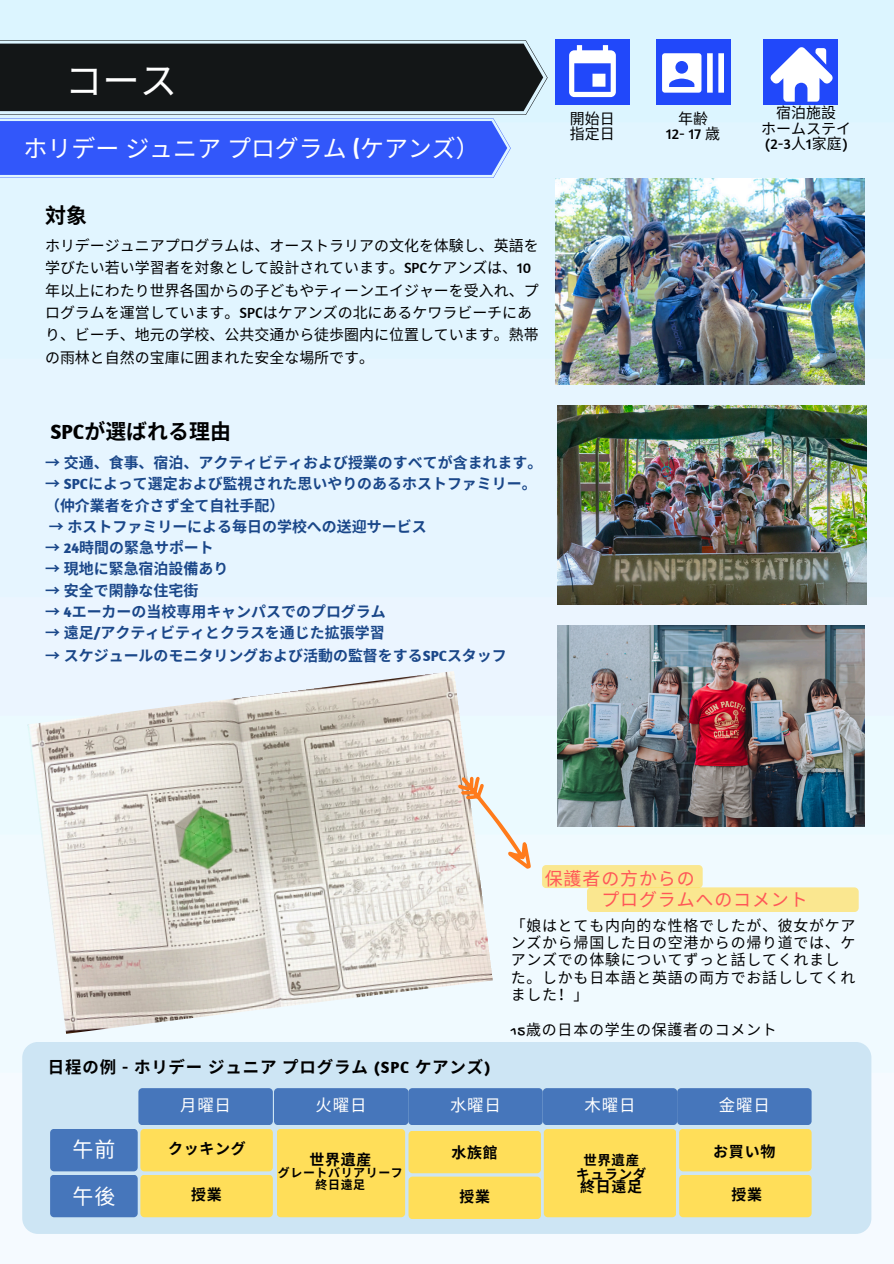
<style>
.page{position:relative;width:894px;height:1264px;background:#fff}
.page>*{position:absolute;margin:0;border:0;box-sizing:border-box;transform-origin:0 0}
.t1{font:37.35px "Noto Sans CJ Ksc";color:#fff}
.t2{font:23.85px "Noto Sans CJ Ksc";color:#fff}
.t3{font:700 21px "Noto Sans CJ Ksc";color:#000}
.t4{font:21px "Noto Sans CJ Ksc";color:#fff}
.t5{font:700 20.85px "Noto Sans CJ Ksc";color:#000}
.t6{font:18px "Noto Sans CJ Ksc";letter-spacing:.05em;color:#ff5757}
.t7{font:700 16.5px "Noto Sans CJ Ksc";letter-spacing:.05em;color:#000}
.t8{font:16.5px "Noto Sans CJ Ksc";letter-spacing:.05em;color:#fff}
.t9{font:700 15px/21.3px "Noto Sans CJ Ksc";color:#1a4789}
.t10{font:15px/22.5px "Noto Sans CJ Ksc";color:#000}
.t11{font:15px/17.4px "Noto Sans CJ Ksc";letter-spacing:.05em;color:#000}
.t12{font:700 15px "Noto Sans CJ Ksc";letter-spacing:.05em;color:#000}
.t13{font:15px "Amaranth";color:#000}
.t14{font:700 13.5px "Noto Sans CJ Ksc";letter-spacing:.05em;color:#000}
.t15{font:700 12px "Noto Sans CJ Ksc";letter-spacing:.05em;color:#000}
.s1{font-family:"Norwester"}
.s2{font-family:"Amaranth"}
.s3{font-family:"Noto Sans CJ Ksc"}
.s4{font-family:"Gochi Hand"}
</style>
<div class="page">
<img style="left:0;top:0;width:893px;height:1234px">
<svg style="left:0;top:40px;width:547px;height:138px;background:#3d4f8c"></svg>
<div style="left:555px;top:39px;width:74px;height:66px;background:#2148fa"></div>
<div style="left:655px;top:39px;width:74px;height:66px;background:#2148fa"></div>
<div style="left:763px;top:39px;width:74px;height:66px;background:#2148fa"></div>
<svg style="left:569px;top:45px;width:46px;height:52px"></svg>
<svg style="left:662px;top:53px;width:61px;height:40px"></svg>
<svg style="left:770px;top:47px;width:62px;height:55px"></svg>
<img style="left:557px;top:405px;width:309px;height:199px">
<img style="left:555px;top:178px;width:309px;height:206px">
<img style="left:557px;top:625px;width:307px;height:201px">
<div style="left:22px;top:1041px;width:849px;height:192px;background:#cde5f4;border-radius:16px"></div>
<div style="left:50px;top:1128px;width:88px;height:43px;background:#4676bb;border-radius:4px"></div>
<div style="left:138px;top:1088px;width:135px;height:37px;background:#4676bb;border-radius:4px"></div>
<div style="left:140px;top:1128px;width:133px;height:43px;background:#ffde59;border-radius:4px"></div>
<div style="left:50px;top:1174px;width:88px;height:43px;background:#4676bb;border-radius:4px"></div>
<div style="left:140px;top:1174px;width:133px;height:43px;background:#ffde59;border-radius:4px"></div>
<div style="left:274px;top:1088px;width:134px;height:37px;background:#4676bb;border-radius:4px"></div>
<div style="left:408px;top:1088px;width:134px;height:37px;background:#4676bb;border-radius:4px"></div>
<div style="left:543px;top:1128px;width:133px;height:89px;background:#ffde59;border-radius:4px"></div>
<div style="left:542px;top:1088px;width:135px;height:37px;background:#4676bb;border-radius:4px"></div>
<div style="left:408px;top:1130px;width:133px;height:43px;background:#ffde59;border-radius:4px"></div>
<div style="left:408px;top:1176px;width:133px;height:43px;background:#ffde59;border-radius:4px"></div>
<div style="left:677px;top:1088px;width:134px;height:37px;background:#4676bb;border-radius:4px"></div>
<div style="left:679px;top:1128px;width:132px;height:43px;background:#ffde59;border-radius:4px"></div>
<div style="left:679px;top:1174px;width:132px;height:43px;background:#ffde59;border-radius:4px"></div>
<div style="left:542px;top:865px;width:160px;height:23px;background:#fae790;border-radius:4px"></div>
<div style="left:586px;top:887px;width:272px;height:25px;background:#fae790;border-radius:4px"></div>
<img style="left:27px;top:671px;width:465px;height:362px">
<svg style="left:454px;top:769px;width:85px;height:107px"></svg>
<div style="left:277px;top:1128px;width:128px;height:89px;background:#ffde59;border-radius:4px"></div>
<p class="t1" style="left:65px;top:51px;width:114px">コース</p>
<p class="t2" style="left:24px;top:129px;width:457px">ホリデージュニアプログラム <span class="s1">(</span>ケアンズ）</p>
<h3 class="t5" style="left:45px;top:198px;width:43px">対象</h3>
<p class="t10" style="left:45px;top:233px;width:495px">ホリデージュニアプログラムは、オーストラリアの文化を体験し、英語を学びたい若い学習者を対象として設計されています。<span class="s2">SPC</span>ケアンズは、<span class="s2">10</span>年以上にわたり世界各国からの子どもやティーンエイジャーを受入れ、プログラムを運営しています。<span class="s2">SPC</span>はケアンズの北にあるケワラビーチにあり、ビーチ、地元の学校、公共交通から徒歩圏内に位置しています。熱帯の雨林と自然の宝庫に囲まれた安全な場所です。</p>
<p class="t3" style="left:51px;top:414px;width:182px"><span class="s2">SPC</span>が選ばれる理由</p>
<p class="t9" style="left:45px;top:451px;width:499px">→ 交通、食事、宿泊、アクティビティおよび授業のすべてが含まれます。</p>
<p class="t9" style="left:45px;top:472px;width:493px">→ <span class="s2">SPC</span>によって選定および監視された思いやりのあるホストファミリー。（仲介業者を介さず全て自社手配）</p>
<p class="t9" style="left:49px;top:515px;width:379px">→ ホストファミリーによる毎日の学校への送迎サービス</p>
<p class="t9" style="left:45px;top:536px;width:170px">→ <span class="s2">24</span>時間の緊急サポート</p>
<p class="t9" style="left:45px;top:557px;width:185px">→ 現地に緊急宿泊設備あり</p>
<p class="t9" style="left:45px;top:579px;width:155px">→ 安全で閑静な住宅街</p>
<p class="t9" style="left:45px;top:600px;width:342px">→ <span class="s2">4</span>エーカーの当校専用キャンパスでのプログラム</p>
<p class="t9" style="left:45px;top:621px;width:341px">→ 遠足<span class="s2">/</span>アクティビティとクラスを通じた拡張学習</p>
<p class="t9" style="left:45px;top:644px;width:463px">→ スケジュールのモニタリングおよび活動の監督をする<span class="s2">SPC</span>スタッフ</p>
<p class="t10" style="left:570px;top:106px;width:41px">開始日</p>
<p class="t10" style="left:570px;top:122px;width:41px">指定日</p>
<p class="t10" style="left:678px;top:106px;width:31px">年齢</p>
<p class="t13" style="left:665px;top:125px;width:55px">12- 17 <span class="s3">歳</span></p>
<p class="t10" style="left:776px;top:100px;width:61px">宿泊施設</p>
<p class="t10" style="left:761px;top:116px;width:91px">ホームステイ</p>
<p class="t13" style="left:764px;top:135px;width:84px">(2-3<span class="s3">人</span>1<span class="s3">家庭</span>)</p>
<p class="t7" style="left:48px;top:1053px;width:444px">日程の例 <span class="s2">-</span> ホリデージュニアプログラム <span class="s2">(SPC</span> ケアンズ<span class="s2">)</span></p>
<p class="t6" style="left:544px;top:864px;width:151px">保護者の方からの</p>
<p class="t6" style="left:601px;top:885px;width:208px">プログラムへのコメント</p>
<p class="t11" style="left:510px;top:915px;width:346px">「娘はとても内向的な性格でしたが、彼女がケアンズから帰国した日の空港からの帰り道では、ケアンズでの体験についてずっと話してくれました。しかも日本語と英語の両方でお話ししてくれました！」</p>
<p class="t11" style="left:510px;top:1020px;width:267px"><span class="s4">15</span>歳の日本の学生の保護者のコメント</p>
<p class="t8" style="left:180px;top:1092px;width:47px">月曜日</p>
<p class="t4" style="left:72px;top:1132px;width:44px">午前</p>
<p class="t12" style="left:168px;top:1136px;width:79px">クッキング</p>
<h6 class="t4" style="left:72px;top:1179px;width:44px">午後</h6>
<p class="t12" style="left:191px;top:1182px;width:32px">授業</p>
<p class="t8" style="left:315px;top:1092px;width:47px">火曜日</p>
<p class="t8" style="left:584px;top:1092px;width:47px">木曜日</p>
<p class="t12" style="left:451px;top:1140px;width:48px">水族館</p>
<h5 class="t8" style="left:450px;top:1092px;width:47px">水曜日</h5>
<p class="t12" style="left:309px;top:1147px;width:64px">世界遺産</p>
<p class="t15" style="left:278px;top:1163px;width:126px">グレートバリアリーフ</p>
<p class="t15" style="left:315px;top:1174px;width:50px">終日遠足</p>
<h5 class="t14" style="left:583px;top:1149px;width:57px">世界遺産</h5>
<p class="t14" style="left:576px;top:1162px;width:71px">キュランダ</p>
<p class="t12" style="left:580px;top:1174px;width:63px">終日遠足</p>
<p class="t12" style="left:459px;top:1184px;width:32px">授業</p>
<p class="t8" style="left:718px;top:1092px;width:47px">金曜日</p>
<p class="t12" style="left:713px;top:1140px;width:64px">お買い物</p>
<p class="t12" style="left:731px;top:1182px;width:32px">授業</p>
</div>
